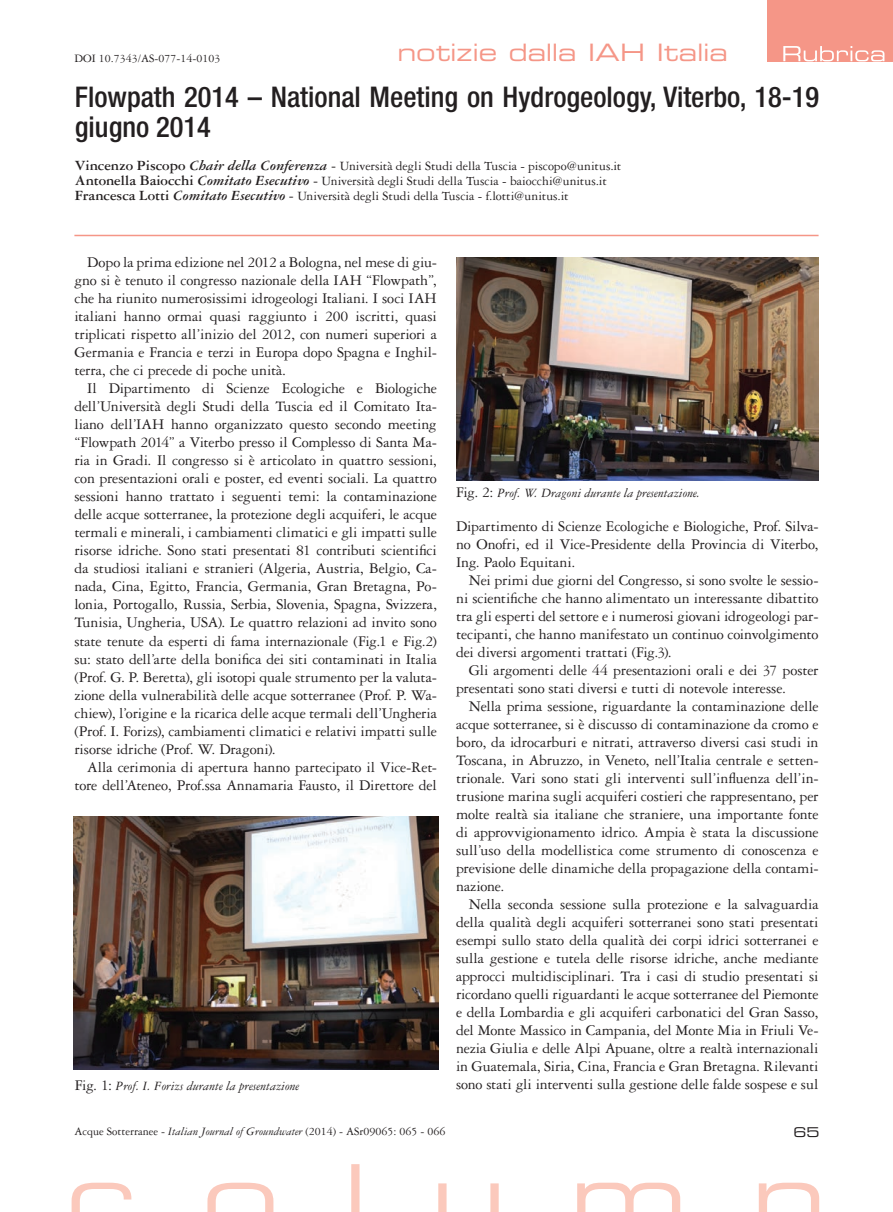
<style>
.page{position:relative;width:893px;height:1212px;background:#fff}
.page>*{position:absolute;margin:0;border:0;box-sizing:border-box;transform-origin:0 0}
.t1{font:500 condensed 28.5px/30px "Helvetica Neue LT Std";color:#231f20}
.t2{font:24px "Eurostile LT Std Ex 2";letter-spacing:-.005em;color:#f59687}
.t3{font:15.75px/18px "Garamond 3 LT Std";letter-spacing:-.01em;color:#231f20;text-align:justify}
.t4{font:13.5px/15px "Garamond 3 LT Std";letter-spacing:-.005em;color:#231f20}
.t5{font:italic 13.5px "Garamond 3 LT Std";color:#231f20}
.t6{font:13.5px "Eurostile LT Std Ex 2";color:#231f20}
.t7{font:12px "Garamond 3 LT Std";color:#231f20}
.s1{font-weight:700;font-size:15px}
.s2{font-weight:700;font-style:italic;font-size:15px}
.s3{font-size:15px}
.s4{font-style:normal;font-size:15.75px}
.s5{font-style:italic}
</style>
<div class="page">
<svg style="left:72px;top:1164px;width:747px;height:48px"></svg>
<img style="left:74px;top:816px;width:364px;height:253px">
<img style="left:456px;top:257px;width:362px;height:223px">
<div style="left:767px;top:0;width:126px;height:62px;background:#f59687"></div>
<svg style="left:783px;top:46px;width:101px;height:15px"></svg>
<hr style="left:74px;top:235px;width:745px;height:1px;background:#f59687">
<p class="t7" style="left:74px;top:52px;width:147px">DOI 10.7343/AS-077-14-0103</p>
<h2 class="t2" style="left:397px;top:36px;width:332px">notizie dalla IAH Italia</h2>
<h1 class="t1" style="left:75px;top:81px;width:746px">Flowpath 2014 – National Meeting on Hydrogeology, Viterbo, 18-19 giugno 2014</h1>
<p class="t4" style="left:75px;top:158px;width:548px"><span class="s1">Vincenzo Piscopo</span> <span class="s2">Chair della Conferenza</span> <span class="s3">-</span> Università degli Studi della Tuscia - piscopo@unitus.it<br><span class="s1">Antonella Baiocchi</span> <span class="s2">Comitato Esecutivo</span> <span class="s3">-</span> Università degli Studi della Tuscia - baiocchi@unitus.it<br><span class="s1">Francesca Lotti</span> <span class="s2">Comitato Esecutivo</span> <span class="s3">-</span> Università degli Studi della Tuscia - f.lotti@unitus.it</p>
<p class="t3" style="left:74px;top:254px;width:364px;text-indent:13px">Dopo la prima edizione nel 2012 a Bologna, nel mese di giu&shy;gno si è tenuto il congresso nazionale della IAH “Flowpath”, che ha riunito numerosissimi idrogeologi Italiani. I soci IAH italiani hanno ormai quasi raggiunto i 200 iscritti, quasi triplicati rispetto all’inizio del 2012, con numeri superiori a Germania e Francia e terzi in Europa dopo Spagna e Inghil&shy;terra, che ci precede di poche unità.</p>
<p class="t3" style="left:74px;top:380px;width:364px;text-indent:13px">Il Dipartimento di Scienze Ecologiche e Biologiche dell’Università degli Studi della Tuscia ed il Comitato Ita&shy;liano dell’IAH hanno organizzato questo secondo meeting “Flowpath 2014” a Viterbo presso il Complesso di Santa Ma&shy;ria in Gradi. Il congresso si è articolato in quattro sessioni, con presentazioni orali e poster, ed eventi sociali. La quattro sessioni hanno trattato i seguenti temi: la contaminazione delle acque sotterranee, la protezione degli acquiferi, le acque termali e minerali, i cambiamenti climatici e gli impatti sulle risorse idriche. Sono stati presentati 81 contributi scientifici da studiosi italiani e stranieri (Algeria, Austria, Belgio, Ca&shy;nada, Cina, Egitto, Francia, Germania, Gran Bretagna, Po&shy;lonia, Portogallo, Russia, Serbia, Slovenia, Spagna, Svizzera, Tunisia, Ungheria, USA). Le quattro relazioni ad invito sono state tenute da esperti di fama internazionale (Fig.1 e Fig.2) su: stato dell’arte della bonifica dei siti contaminati in Italia (Prof. G. P. Beretta), gli isotopi quale strumento per la valuta&shy;zione della vulnerabilità delle acque sotterranee (Prof. P. Wa&shy;chiew), l’origine e la ricarica delle acque termali dell’Ungheria (Prof. I. Forizs), cambiamenti climatici e relativi impatti sulle risorse idriche (Prof. W. Dragoni).</p>
<p class="t3" style="left:74px;top:758px;width:364px;text-align:right">Alla cerimonia di apertura hanno partecipato il Vice-Ret&shy;tore dell’Ateneo, Prof.ssa Annamaria Fausto, il Direttore del</p>
<p class="t5" style="left:456px;top:485px;width:246px"><span class="s4">Fig. 2:</span> Prof. W. Dragoni durante la presentazione.</p>
<p class="t3" style="left:456px;top:517px;width:364px">Dipartimento di Scienze Ecologiche e Biologiche, Prof. Silva&shy;no Onofri, ed il Vice-Presidente della Provincia di Viterbo, Ing. Paolo Equitani.</p>
<p class="t3" style="left:456px;top:571px;width:364px;text-indent:13px">Nei primi due giorni del Congresso, si sono svolte le sessio&shy;ni scientifiche che hanno alimentato un interessante dibattito tra gli esperti del settore e i numerosi giovani idrogeologi par&shy;tecipanti, che hanno manifestato un continuo coinvolgimento dei diversi argomenti trattati (Fig.3).</p>
<p class="t3" style="left:456px;top:661px;width:364px;text-indent:13px">Gli argomenti delle 44 presentazioni orali e dei 37 poster presentati sono stati diversi e tutti di notevole interesse.</p>
<p class="t3" style="left:456px;top:697px;width:364px;text-indent:13px">Nella prima sessione, riguardante la contaminazione delle acque sotterranee, si è discusso di contaminazione da cromo e boro, da idrocarburi e nitrati, attraverso diversi casi studi in Toscana, in Abruzzo, in Veneto, nell’Italia centrale e setten&shy;trionale. Vari sono stati gli interventi sull’influenza dell’in&shy;trusione marina sugli acquiferi costieri che rappresentano, per molte realtà sia italiane che straniere, una importante fonte di approvvigionamento idrico. Ampia è stata la discussione sull’uso della modellistica come strumento di conoscenza e previsione delle dinamiche della propagazione della contami&shy;nazione.</p>
<p class="t3" style="left:456px;top:895px;width:364px;text-indent:13px">Nella seconda sessione sulla protezione e la salvaguardia della qualità degli acquiferi sotterranei sono stati presentati esempi sullo stato della qualità dei corpi idrici sotterranei e sulla gestione e tutela delle risorse idriche, anche mediante approcci multidisciplinari. Tra i casi di studio presentati si ricordano quelli riguardanti le acque sotterranee del Piemonte e della Lombardia e gli acquiferi carbonatici del Gran Sasso, del Monte Massico in Campania, del Monte Mia in Friuli Ve&shy;nezia Giulia e delle Alpi Apuane, oltre a realtà internazionali in Guatemala, Siria, Cina, Francia e Gran Bretagna. Rilevanti</p>
<p class="t5" style="left:75px;top:1079px;width:226px"><span class="s4">Fig. 1:</span> Prof. I. Forizs durante la presentazione</p>
<p class="t3" style="left:456px;top:1075px;width:364px">sono stati gli interventi sulla gestione delle falde sospese e sul</p>
<p class="t7" style="left:74px;top:1124px;width:372px">Acque Sotterranee - <span class="s5">Italian Journal of Groundwater</span> (2014) - ASr09065: 065 - 066</p>
<p class="t6" style="left:794px;top:1123px;width:28px">65</p>
</div>
